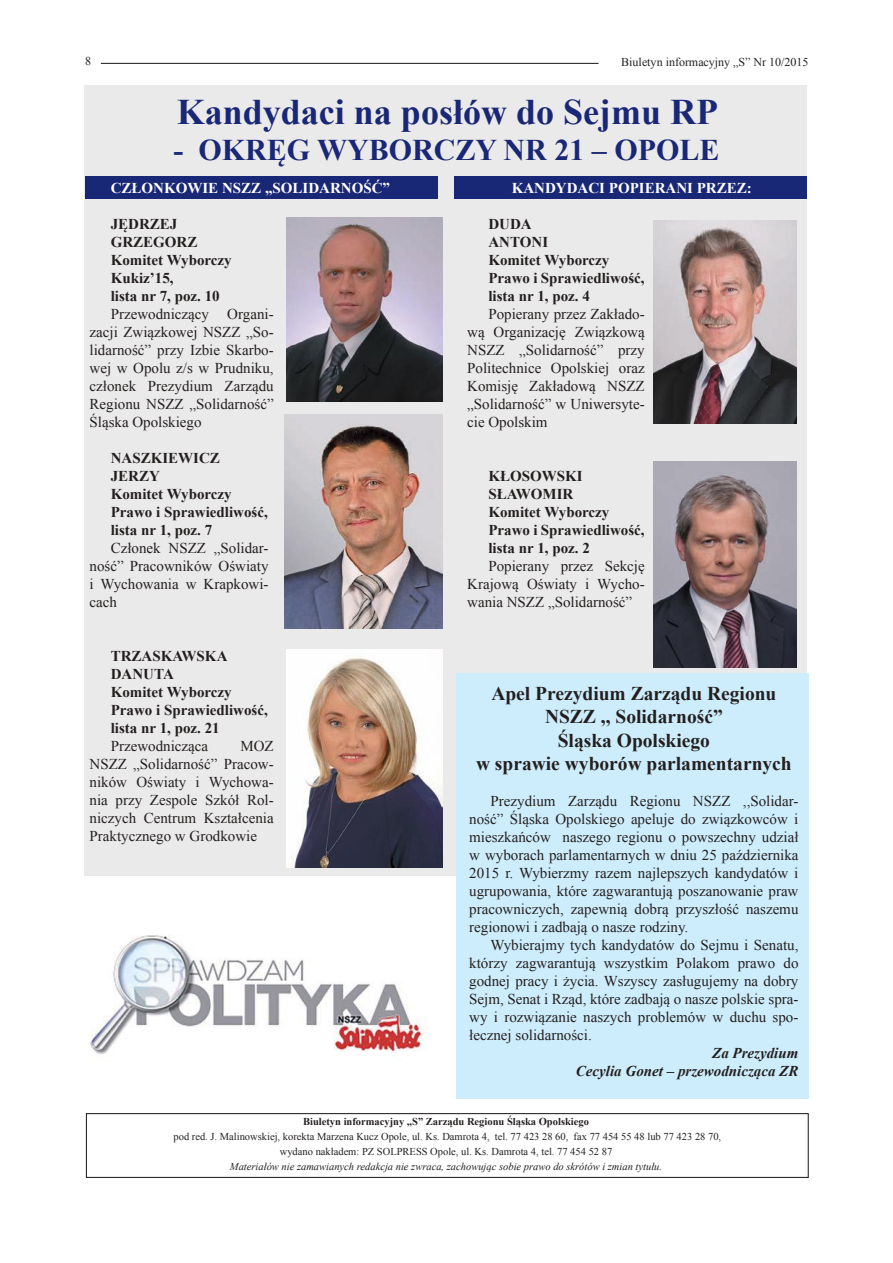
<style>
.page{position:relative;width:893px;height:1263px;background:#fff}
.page>*{position:absolute;margin:0;border:0;box-sizing:border-box;transform-origin:0 0}
.t1{font:700 36px "Times New Roman";color:#192777}
.t2{font:700 30px "Times New Roman";color:#192777}
.t3{font:700 19.5px/23.4px "Times New Roman";color:#241f1f;text-align:center}
.t4{font:15px/18px "Times New Roman";color:#241f1f;text-align:justify}
.t5{font:700 15px/18px "Times New Roman";color:#241f1f}
.t6{font:700 15px "Times New Roman";color:#fff}
.t7{font:italic 700 15px/18px "Times New Roman";color:#241f1f;text-align:right}
.t8{font:12px "Times New Roman";color:#241f1f}
.t9{font:10.5px/15px "Times New Roman";color:#241f1f;text-align:center}
.t10{font:italic 10.5px "Times New Roman";color:#241f1f}
.t11{font:700 10.5px "Times New Roman";color:#241f1f}
</style>
<div class="page">
<div style="left:85px;top:85px;width:722px;height:791px;background:#ebeaea"></div>
<div style="left:456px;top:673px;width:352px;height:425px;background:#cdedfc"></div>
<div style="left:86px;top:1113px;width:723px;height:65px;border:1px solid #241f1f"></div>
<hr style="left:101px;top:63px;width:497px;height:1px;background:#241f1f">
<img style="left:653px;top:461px;width:143px;height:206px">
<img style="left:286px;top:217px;width:157px;height:184px">
<img style="left:286px;top:649px;width:157px;height:218px">
<img style="left:653px;top:221px;width:143px;height:203px">
<img style="left:285px;top:415px;width:158px;height:213px">
<div style="left:85px;top:176px;width:352px;height:22px;background:#192777"></div>
<div style="left:455px;top:176px;width:352px;height:22px;background:#192777"></div>
<img style="left:90px;top:935px;width:337px;height:120px">
<p class="t8" style="left:85px;top:53px;width:7px">8</p>
<p class="t8" style="left:621px;top:53px;width:189px">Biuletyn informacyjny „S” Nr 10/2015</p>
<h1 class="t1" style="left:177px;top:86px;width:543px">Kandydaci na posłów do Sejmu RP</h1>
<h2 class="t2" style="left:174px;top:129px;width:547px">- OKRĘG WYBORCZY NR 21 – OPOLE</h2>
<p class="t6" style="left:111px;top:177px;width:281px">CZŁONKOWIE NSZZ „SOLIDARNOŚĆ”</p>
<p class="t5" style="left:111px;top:215px;width:122px">JĘDRZEJ<br>GRZEGORZ<br>Komitet Wyborczy<br>Kukiz’15,<br>lista nr 7, poz. 10</p>
<p class="t4" style="left:90px;top:305px;width:186px;text-indent:21px">Przewodniczący Organi&shy;zacji Związkowej NSZZ „So&shy;lidarność” przy Izbie Skarbo&shy;wej w Opolu z/s w Prudniku, członek Prezydium Zarządu Regionu NSZZ „Solidarność” Śląska Opolskiego</p>
<p class="t5" style="left:111px;top:449px;width:159px">NASZKIEWICZ<br>JERZY<br>Komitet Wyborczy<br>Prawo i Sprawiedliwość, lista nr 1, poz. 7</p>
<p class="t4" style="left:90px;top:539px;width:181px;text-indent:21px">Członek NSZZ „Solidar&shy;ność” Pracowników Oświaty i Wychowania w Krapkowi&shy;cach</p>
<p class="t5" style="left:111px;top:647px;width:159px">TRZASKAWSKA<br>DANUTA<br>Komitet Wyborczy<br>Prawo i Sprawiedliwość, lista nr 1, poz. 21</p>
<p class="t4" style="left:111px;top:737px;width:99px">Przewodnicząca</p>
<p class="t4" style="left:90px;top:737px;width:186px;text-indent:151px">MOZ NSZZ „Solidarność” Pracow&shy;ników Oświaty i Wychowa&shy;nia przy Zespole Szkół Rol&shy;niczych Centrum Kształcenia Praktycznego w Grodkowie</p>
<p class="t6" style="left:512px;top:177px;width:241px">KANDYDACI POPIERANI PRZEZ:</p>
<p class="t5" style="left:488px;top:215px;width:158px">DUDA<br>ANTONI<br>Komitet Wyborczy<br>Prawo i Sprawiedliwość, lista nr 1, poz. 4</p>
<p class="t4" style="left:467px;top:305px;width:179px;text-indent:21px">Popierany przez Zakłado&shy;wą Organizację Związkową NSZZ „Solidarność” przy Politechnice Opolskiej oraz Komisję Zakładową NSZZ „Solidarność” w Uniwersyte&shy;cie Opolskim</p>
<p class="t5" style="left:488px;top:467px;width:158px">KŁOSOWSKI<br>SŁAWOMIR<br>Komitet Wyborczy<br>Prawo i Sprawiedliwość, lista nr 1, poz. 2</p>
<p class="t4" style="left:467px;top:557px;width:179px;text-indent:21px">Popierany przez Sekcję Krajową Oświaty i Wycho&shy;wania NSZZ „Solidarność”</p>
<h3 class="t3" style="left:476px;top:681px;width:317px">Apel Prezydium Zarządu Regionu<br>NSZZ ,, Solidarność”<br>Śląska Opolskiego<br>w sprawie wyborów parlamentarnych</h3>
<p class="t4" style="left:469px;top:791px;width:331px;text-indent:21px">Prezydium Zarządu Regionu NSZZ ,,Solidar&shy;ność” Śląska Opolskiego apeluje do związkowców i mieszkańców naszego regionu o powszechny udział w wyborach parlamentarnych w dniu 25 października 2015 r. Wybierzmy razem najlepszych kandydatów i ugrupowania, które zagwarantują poszanowanie praw pracowniczych, zapewnią dobrą przyszłość naszemu regionowi i zadbają o nasze rodziny.</p>
<p class="t4" style="left:469px;top:935px;width:331px;text-indent:21px">Wybierajmy tych kandydatów do Sejmu i Senatu, którzy zagwarantują wszystkim Polakom prawo do godnej pracy i życia. Wszyscy zasługujemy na dobry Sejm, Senat i Rząd, które zadbają o nasze polskie spra&shy;wy i rozwiązanie naszych problemów w duchu spo&shy;łecznej solidarności.</p>
<p class="t7" style="left:576px;top:1043px;width:224px">Za Prezydium<br>Cecylia Gonet – przewodnicząca ZR</p>
<p class="t11" style="left:303px;top:1114px;width:287px">Biuletyn informacyjny „S” Zarządu Regionu Śląska Opolskiego</p>
<p class="t9" style="left:174px;top:1128px;width:549px">pod red. J. Malinowskiej, korekta Marzena Kucz Opole, ul. Ks. Damrota 4, tel. 77 423 28 60, fax 77 454 55 48 lub 77 423 28 70, wydano nakładem: PZ SOLPRESS Opole, ul. Ks. Damrota 4, tel. 77 454 52 87</p>
<p class="t10" style="left:230px;top:1159px;width:434px">Materiałów nie zamawianych redakcja nie zwraca, zachowując sobie prawo do skrótów i zmian tytułu.</p>
</div>
